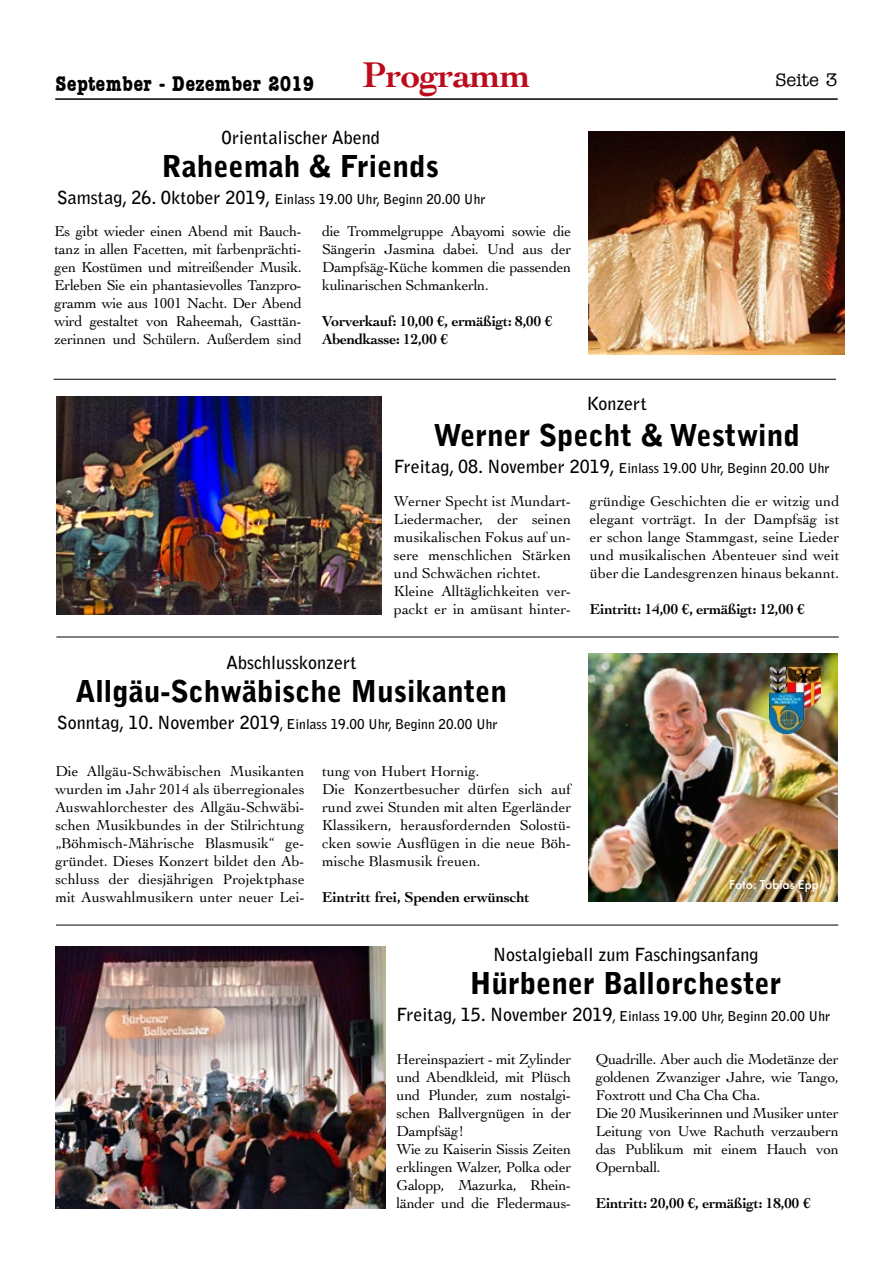
<style>
.page{position:relative;width:893px;height:1263px;background:#fff}
.page>*{position:absolute;margin:0;border:0;box-sizing:border-box;transform-origin:0 0}
.t1{font:700 37.5px "Cochin";letter-spacing:-.02em;color:#bc0c1b}
.t2{font:900 30px "Bell Gothic Std";color:#000}
.t3{font:21px "Amerigo Condensed Large Normal";color:#000}
.t4{font:700 18px "Bell Gothic Std";color:#000}
.t5{font:700 18px "Amerigo";color:#000}
.t6{font:15px/18px "Cochin";letter-spacing:-.02em;color:#000;text-align:justify}
.t7{font:15px/18px "Cochin";color:#000}
.t8{font:700 15px/18px "Cochin";letter-spacing:-.02em;color:#000}
.t9{font:700 13.5px "Bell Gothic Std";color:#000}
.t10{font:500 13.5px "Futura Round";color:#fff}
.s1{font-size:18px}
</style>
<div class="page">
<hr style="left:55px;top:98px;width:783px;height:2px;background:#000">
<hr style="left:54px;top:379px;width:782px;height:1px;background:#000">
<hr style="left:56px;top:637px;width:783px;height:1px;background:#000">
<hr style="left:56px;top:925px;width:782px;height:1px;background:#000">
<img style="left:56px;top:397px;width:325px;height:217px">
<img style="left:55px;top:947px;width:331px;height:262px">
<img style="left:589px;top:653px;width:249px;height:248px">
<img style="left:770px;top:666px;width:51px;height:67px">
<img style="left:589px;top:132px;width:255px;height:222px">
<h3 class="t3" style="left:55px;top:71px;width:261px">September - Dezember 2019</h3>
<h1 class="t1" style="left:362px;top:49px;width:170px">Programm</h1>
<p class="t5" style="left:775px;top:70px;width:64px">Seite 3</p>
<p class="t4" style="left:221px;top:127px;width:160px">Orientalischer Abend</p>
<h2 class="t2" style="left:162px;top:149px;width:279px">Raheemah &amp; Friends</h2>
<p class="t9" style="left:57px;top:191px;width:430px"><span class="s1">Samstag, 26. Oktober 2019,</span> Einlass 19.00 Uhr, Beginn 20.00 Uhr</p>
<p class="t6" style="left:55px;top:221px;width:249px">Es gibt wieder einen Abend mit Bauch&shy;tanz in allen Facetten, mit farbenprächti&shy;gen Kostümen und mitreißender Musik.<br>Erleben Sie ein phantasievolles Tanzpro&shy;gramm wie aus 1001 Nacht. Der Abend wird gestaltet von Raheemah, Gasttän&shy;zerinnen und Schülern. Außerdem sind</p>
<p class="t6" style="left:322px;top:221px;width:251px">die Trommelgruppe Abayomi sowie die Sängerin Jasmina dabei. Und aus der Dampfsäg-Küche kommen die passenden kulinarischen Schmankerln.</p>
<p class="t8" style="left:322px;top:311px;width:232px">Vorverkauf: 10,00 €, ermäßigt: 8,00 €<br>Abendkasse: 12,00 €</p>
<p class="t4" style="left:587px;top:393px;width:61px">Konzert</p>
<h2 class="t2" style="left:433px;top:418px;width:368px">Werner Specht &amp; Westwind</h2>
<p class="t9" style="left:394px;top:460px;width:437px"><span class="s1">Freitag, 08. November 2019,</span> Einlass 19.00 Uhr, Beginn 20.00 Uhr</p>
<p class="t7" style="left:394px;top:491px;width:179px">Werner Specht ist Mundart-<br>Liedermacher, der seinen musikalischen Fokus auf un&shy;sere menschlichen Stärken und Schwächen richtet.<br>Kleine Alltäglichkeiten ver&shy;packt er in amüsant hinter-</p>
<p class="t6" style="left:590px;top:491px;width:251px">gründige Geschichten die er witzig und elegant vorträgt. In der Dampfsäg ist er schon lange Stammgast, seine Lieder und musikalischen Abenteuer sind weit über die Landesgrenzen hinaus bekannt.</p>
<p class="t8" style="left:590px;top:599px;width:216px">Eintritt: 14,00 €, ermäßigt: 12,00 €</p>
<p class="t4" style="left:226px;top:651px;width:132px">Abschlusskonzert</p>
<h2 class="t2" style="left:75px;top:673px;width:433px">Allgäu-Schwäbische Musikanten</h2>
<p class="t9" style="left:57px;top:715px;width:442px"><span class="s1">Sonntag, 10. November 2019</span>, Einlass 19.00 Uhr, Beginn 20.00 Uhr</p>
<p class="t6" style="left:55px;top:761px;width:251px">Die Allgäu-Schwäbischen Musikanten wurden im Jahr 2014 als überregionales Auswahlorchester des Allgäu-Schwäbi&shy;schen Musikbundes in der Stilrichtung „Böhmisch-Mährische Blasmusik“ ge&shy;gründet. Dieses Konzert bildet den Ab&shy;schluss der diesjährigen Projektphase mit Auswahlmusikern unter neuer Lei-</p>
<p class="t7" style="left:322px;top:761px;width:251px">tung von Hubert Hornig.<br>Die Konzertbesucher dürfen sich auf rund zwei Stunden mit alten Egerländer Klassikern, herausfordernden Solostü&shy;cken sowie Ausflügen in die neue Böh&shy;mische Blasmusik freuen.</p>
<p class="t8" style="left:322px;top:887px;width:209px">Eintritt frei, Spenden erwünscht</p>
<p class="t10" style="left:729px;top:875px;width:91px">Foto: Tobias Epp</p>
<p class="t4" style="left:493px;top:944px;width:267px">Nostalgieball zum Faschingsanfang</p>
<h2 class="t2" style="left:470px;top:966px;width:313px">Hürbener Ballorchester</h2>
<p class="t9" style="left:397px;top:1008px;width:435px"><span class="s1">Freitag, 15. November 2019</span>, Einlass 19.00 Uhr, Beginn 20.00 Uhr</p>
<p class="t6" style="left:397px;top:1049px;width:176px;text-align:left">Hereinspaziert - mit Zylinder und Abendkleid, mit Plüsch und Plunder, zum nostalgi&shy;schen Ballvergnügen in der<br>Dampfsäg!<br>Wie zu Kaiserin Sissis Zeiten erklingen Walzer, Polka oder<br>Galopp, Mazurka, Rhein&shy;länder und die Fledermaus-</p>
<p class="t6" style="left:596px;top:1049px;width:244px;text-align:left">Quadrille. Aber auch die Modetänze der goldenen Zwanziger Jahre, wie Tango,<br>Foxtrott und Cha Cha Cha.<br>Die 20 Musikerinnen und Musiker unter<br>Leitung von Uwe Rachuth verzaubern das Publikum mit einem Hauch von<br>Opernball.</p>
<p class="t8" style="left:596px;top:1193px;width:216px">Eintritt: 20,00 €, ermäßigt: 18,00 €</p>
</div>
